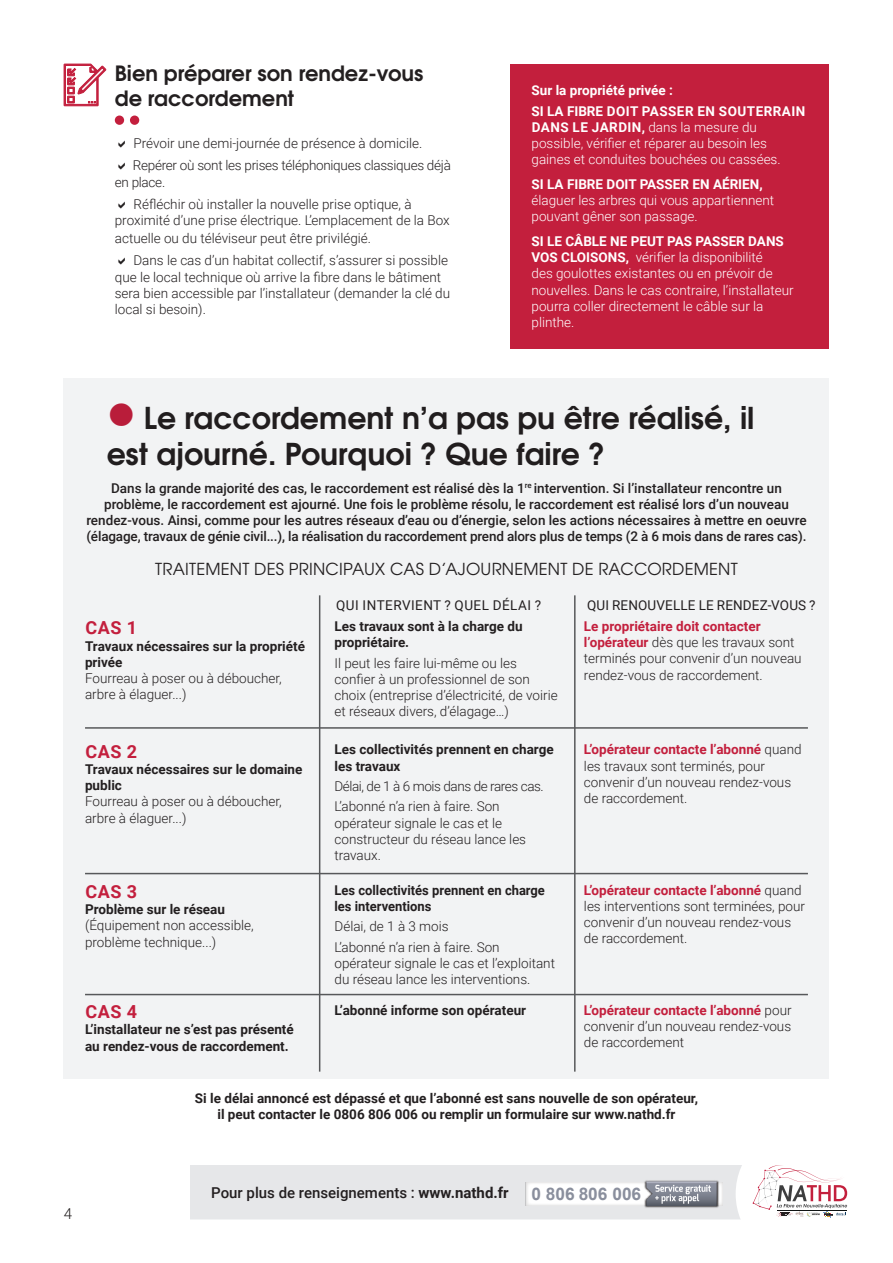
<style>
.page{position:relative;width:893px;height:1263px;background:#fff}
.page>*{position:absolute;margin:0;border:0;box-sizing:border-box;transform-origin:0 0}
.t1{font:700 30px/36px "Te X Gyre Adventor";color:#231f20}
.t2{font:700 21px/25.2px "Te X Gyre Adventor";color:#231f20}
.t3{font:700 18px "Roboto";letter-spacing:.035em;color:#c31f3d}
.t4{font:700 17.25px "Arial";color:#8a8f9d}
.t5{font:16.5px "Te X Gyre Adventor";letter-spacing:.015em;color:#231f20}
.t6{font:500 15px "Roboto";color:#231f20}
.t7{font:300 15px "Roboto";color:#231f20}
.t8{font:300 13.5px/16.2px "Roboto";color:#231f20}
.t9{font:500 13.5px/16.2px "Roboto";color:#231f20;text-align:center}
.t10{font:700 13.5px/16.2px "Roboto";color:#231f20}
.t11{font:300 13.5px/16.2px "Roboto";color:#fff}
.t12{font:300 13.5px/22.2px "Roboto";letter-spacing:-.02em;color:#231f20}
.t13{font:700 13.5px/20.4px "Roboto";color:#fff}
.t14{font:300 13.5px/20.4px "Roboto";letter-spacing:-.03em;color:#231f20}
.t15{font:700 13.5px/16.2px "Roboto";color:#231f20;scale:.96 1}
.t16{font:13.5px "Roboto";letter-spacing:.01em;color:#231f20}
.t17{font:13.5px "Roboto";letter-spacing:.035em;color:#231f20}
.s1{font-weight:700}
.s2{color:#c31f3d}
.s3{font-weight:700;color:#c31f3d}
</style>
<div class="page">
<div style="left:64px;top:378px;width:765px;height:701px;background:#f2f3f4"></div>
<div style="left:510px;top:64px;width:319px;height:285px;background:#c31f3d"></div>
<svg style="left:63px;top:63px;width:44px;height:43px"></svg>
<div style="left:130px;top:116px;width:9px;height:9px;background:#c31f3d;border-radius:50%"></div>
<div style="left:115px;top:116px;width:9px;height:9px;background:#c31f3d;border-radius:50%"></div>
<hr style="left:319px;top:595px;width:1px;height:476px;background:#57585a">
<hr style="left:574px;top:595px;width:2px;height:476px;background:#57585a">
<hr style="left:85px;top:873px;width:723px;height:1px;background:#57585a">
<hr style="left:85px;top:727px;width:723px;height:2px;background:#57585a">
<hr style="left:85px;top:994px;width:723px;height:1px;background:#57585a">
<div style="left:190px;top:1165px;width:612px;height:55px;background:#e6e7e9"></div>
<div style="left:736px;top:1126px;width:136px;height:136px;background:#fff;border-radius:50%"></div>
<div style="left:526px;top:1182px;width:196px;height:23px;background:#fff"></div>
<img style="left:644px;top:1180px;width:75px;height:28px">
<svg style="left:646px;top:1181px;width:71px;height:25px;background:#9396a0"></svg>
<svg style="left:753px;top:1165px;width:94px;height:52px"></svg>
<h2 class="t2" style="left:115px;top:59px;width:310px">Bien préparer son rendez-vous de raccordement</h2>
<p class="t12" style="left:133px;top:132px;width:320px">Prévoir une demi-journée de présence à domicile.<br>Repérer où sont les prises téléphoniques classiques déjà</p>
<p class="t8" style="left:133px;top:170px;width:280px;line-height:22.2px;text-indent:-19px">en place.<br>Réfléchir où installer la nouvelle prise optique, à</p>
<p class="t8" style="left:115px;top:211px;width:336px;line-height:18px">proximité d’une prise électrique. L’emplacement de la Box actuelle ou du téléviseur peut être privilégié.</p>
<p class="t8" style="left:115px;top:252px;width:337px;text-indent:19px">Dans le cas d’un habitat collectif, s’assurer si possible que le local technique où arrive la fibre dans le bâtiment sera bien accessible par l’installateur (demander la clé du local si besoin).</p>
<p class="t13" style="left:531px;top:80px;width:275px">Sur la propriété privée :<br>SI LA FIBRE DOIT PASSER EN SOUTERRAIN</p>
<p class="t11" style="left:531px;top:118px;width:251px"><span class="s1">DANS LE JARDIN,</span> dans la mesure du possible, vérifier et réparer au besoin les gaines et conduites bouchées ou cassées.</p>
<p class="t13" style="left:531px;top:173px;width:233px">SI LA FIBRE DOIT PASSER EN AÉRIEN,</p>
<p class="t11" style="left:531px;top:192px;width:244px">élaguer les arbres qui vous appartiennent pouvant gêner son passage.</p>
<p class="t11" style="left:531px;top:233px;width:264px"><span class="s1">SI LE CÂBLE NE PEUT PAS PASSER DANS VOS CLOISONS,</span> vérifier la disponibilité<br>des goulottes existantes ou en prévoir de nouvelles. Dans le cas contraire, l’installateur pourra coller directement le câble sur la plinthe.</p>
<h1 class="t1" style="left:106px;top:397px;width:650px"><span class="s2">●</span> Le raccordement n’a pas pu être réalisé, il est ajourné. Pourquoi ? Que faire ?</h1>
<p class="t9" style="left:86px;top:479px;width:722px">Dans la grande majorité des cas, le raccordement est réalisé dès la 1<sup>re</sup> intervention. Si l’installateur rencontre un problème, le raccordement est ajourné. Une fois le problème résolu, le raccordement est réalisé lors d’un nouveau rendez-vous. Ainsi, comme pour les autres réseaux d’eau ou d’énergie, selon les actions nécessaires à mettre en oeuvre (élagage, travaux de génie civil...), la réalisation du raccordement prend alors plus de temps (2 à 6 mois dans de rares cas).</p>
<p class="t5" style="left:155px;top:555px;width:584px">TRAITEMENT DES PRINCIPAUX CAS D’AJOURNEMENT DE RACCORDEMENT</p>
<p class="t17" style="left:336px;top:595px;width:206px">QUI INTERVIENT ? QUEL DÉLAI ?</p>
<p class="t16" style="left:587px;top:595px;width:230px">QUI RENOUVELLE LE RENDEZ-VOUS ?</p>
<h3 class="t3" style="left:85px;top:615px;width:53px">CAS 1</h3>
<p class="t10" style="left:85px;top:637px;width:221px">Travaux nécessaires sur la propriété privée</p>
<p class="t8" style="left:85px;top:669px;width:198px">Fourreau à poser ou à déboucher, arbre à élaguer...)</p>
<h3 class="t3" style="left:85px;top:739px;width:53px">CAS 2</h3>
<p class="t10" style="left:85px;top:760px;width:219px">Travaux nécessaires sur le domaine public</p>
<p class="t8" style="left:85px;top:793px;width:198px">Fourreau à poser ou à déboucher, arbre à élaguer...)</p>
<h3 class="t3" style="left:85px;top:879px;width:53px">CAS 3</h3>
<p class="t10" style="left:85px;top:901px;width:142px">Problème sur le réseau</p>
<p class="t8" style="left:85px;top:917px;width:170px">(Équipement non accessible, problème technique...)</p>
<h3 class="t3" style="left:85px;top:999px;width:53px">CAS 4</h3>
<p class="t10" style="left:85px;top:1021px;width:210px">L’installateur ne s’est pas présenté au rendez-vous de raccordement.</p>
<p class="t10" style="left:334px;top:618px;width:190px">Les travaux sont à la charge du propriétaire.</p>
<p class="t8" style="left:334px;top:654px;width:225px">Il peut les faire lui-même ou les confier à un professionnel de son choix (entreprise d’électricité, de voirie et réseaux divers, d’élagage…)</p>
<p class="t10" style="left:334px;top:741px;width:221px">Les collectivités prennent en charge les travaux</p>
<p class="t14" style="left:334px;top:775px;width:211px">Délai, de 1 à 6 mois dans de rares cas.<br>L’abonné n’a rien à faire. Son</p>
<p class="t8" style="left:334px;top:814px;width:193px">opérateur signale le cas et le constructeur du réseau lance les travaux.</p>
<p class="t15" style="left:334px;top:881px;width:221px">Les collectivités prennent en charge les interventions</p>
<p class="t8" style="left:334px;top:916px;width:167px;line-height:20.4px">Délai, de 1 à 3 mois<br>L’abonné n’a rien à faire. Son</p>
<p class="t8" style="left:334px;top:954px;width:222px">opérateur signale le cas et l’exploitant du réseau lance les interventions.</p>
<p class="t8" style="left:584px;top:618px;width:219px"><span class="s3">Le propriétaire doit contacter l’opérateur</span> dès que les travaux sont terminés pour convenir d’un nouveau rendez-vous de raccordement.</p>
<p class="t8" style="left:584px;top:741px;width:219px"><span class="s3">L’opérateur contacte l’abonné</span> quand les travaux sont terminés, pour convenir d’un nouveau rendez-vous de raccordement.</p>
<p class="t8" style="left:584px;top:881px;width:223px"><span class="s3">L’opérateur contacte l’abonné</span> quand les interventions sont terminées, pour convenir d’un nouveau rendez-vous de raccordement.</p>
<p class="t10" style="left:334px;top:1001px;width:193px">L’abonné informe son opérateur</p>
<p class="t8" style="left:584px;top:1001px;width:209px;text-align:justify"><span class="s3">L’opérateur contacte l’abonné</span> pour convenir d’un nouveau rendez-vous de raccordement</p>
<p class="t10" style="left:195px;top:1089px;width:505px;text-align:center">Si le délai annoncé est dépassé et que l’abonné est sans nouvelle de son opérateur, il peut contacter le 0806 806 006 ou remplir un formulaire sur www.nathd.fr</p>
<p class="t7" style="left:64px;top:1203px;width:10px">4</p>
<p class="t6" style="left:211px;top:1182px;width:299px">Pour plus de renseignements : <span class="s1">www.nathd.fr</span></p>
<p class="t4" style="left:531px;top:1182px;width:111px">0 806 806 006</p>
</div>
